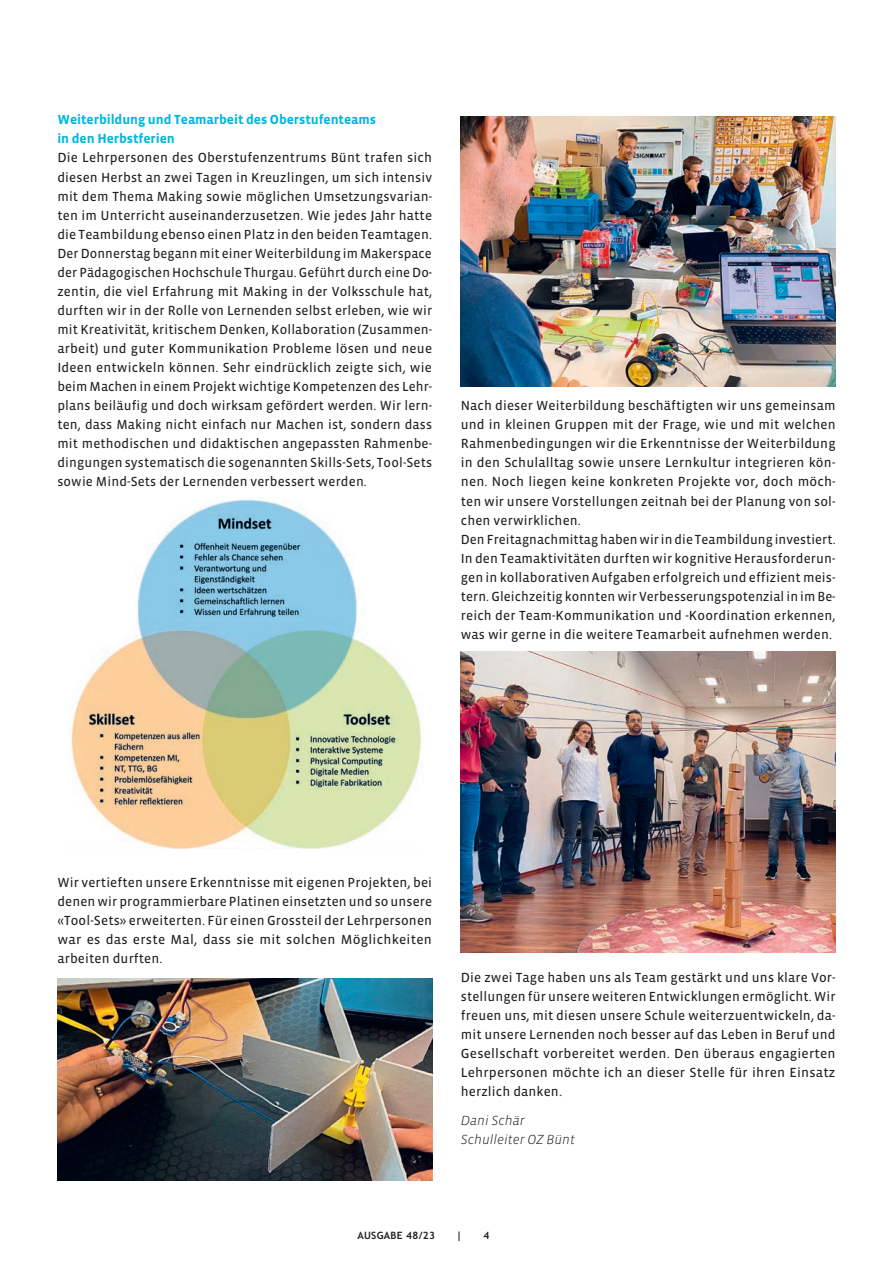
<style>
.page{position:relative;width:893px;height:1263px;background:#fff}
.page>*{position:absolute;margin:0;border:0;box-sizing:border-box;transform-origin:0 0}
.t1{font:13.5px/19px "Vista Sans Reg";letter-spacing:.01em;color:#231f20;text-align:justify}
.t2{font:700 13.5px/19px "Vista Sans";letter-spacing:-.005em;color:#00b6de}
.t3{font:italic 300 13.5px/19px "Vista Sans";color:#231f20}
.t4{font:700 10.2px "Trebuchet MS";letter-spacing:.03em;color:#231f20}
</style>
<div class="page">
<img style="left:71px;top:499px;width:351px;height:349px">
<img style="left:57px;top:978px;width:375px;height:202px">
<img style="left:461px;top:651px;width:375px;height:301px">
<img style="left:461px;top:117px;width:375px;height:269px">
<p class="t2" style="left:57px;top:111px;width:320px">Weiterbildung und Teamarbeit des Oberstufenteams in den Herbstferien</p>
<p class="t1" style="left:57px;top:149px;width:376px">Die Lehrpersonen des Oberstufenzentrums Bünt trafen sich diesen Herbst an zwei Tagen in Kreuzlingen, um sich intensiv mit dem Thema Making sowie möglichen Umsetzungsvarian&shy;ten im Unterricht auseinanderzusetzen. Wie jedes Jahr hatte die Teambildung ebenso einen Platz in den beiden Teamtagen.<br>Der Donnerstag begann mit einer Weiterbildung im Makerspace der Pädagogischen Hochschule Thurgau. Geführt durch eine Do&shy;zentin, die viel Erfahrung mit Making in der Volksschule hat, durften wir in der Rolle von Lernenden selbst erleben, wie wir mit Kreativität, kritischem Denken, Kollaboration (Zusammen&shy;arbeit) und guter Kommunikation Probleme lösen und neue Ideen entwickeln können. Sehr eindrücklich zeigte sich, wie beim Machen in einem Projekt wichtige Kompetenzen des Lehr&shy;plans beiläufig und doch wirksam gefördert werden. Wir lern&shy;ten, dass Making nicht einfach nur Machen ist, sondern dass mit methodischen und didaktischen angepassten Rahmenbe&shy;dingungen systematisch die sogenannten Skills-Sets, Tool-Sets sowie Mind-Sets der Lernenden verbessert werden.</p>
<p class="t1" style="left:461px;top:396px;width:376px;text-align:left">Nach dieser Weiterbildung beschäftigten wir uns gemeinsam und in kleinen Gruppen mit der Frage, wie und mit welchen Rahmenbedingungen wir die Erkenntnisse der Weiterbildung in den Schulalltag sowie unsere Lernkultur integrieren kön&shy;nen. Noch liegen keine konkreten Projekte vor, doch möch&shy;ten wir unsere Vorstellungen zeitnah bei der Planung von sol&shy;chen verwirklichen.<br>Den Freitagnachmittag haben wir in die Teambildung investiert.<br>In den Teamaktivitäten durften wir kognitive Herausforderun&shy;gen in kollaborativen Aufgaben erfolgreich und effizient meis&shy;tern. Gleichzeitig konnten wir Verbesserungspotenzial in im Be&shy;reich der Team-Kommunikation und -Koordination erkennen, was wir gerne in die weitere Teamarbeit aufnehmen werden.</p>
<p class="t1" style="left:57px;top:873px;width:376px">Wir vertieften unsere Erkenntnisse mit eigenen Projekten, bei denen wir programmierbare Platinen einsetzten und so unsere «Tool-Sets» erweiterten. Für einen Grossteil der Lehrpersonen war es das erste Mal, dass sie mit solchen Möglichkeiten arbeiten durften.</p>
<p class="t1" style="left:461px;top:968px;width:376px">Die zwei Tage haben uns als Team gestärkt und uns klare Vor&shy;stellungen für unsere weiteren Entwicklungen ermöglicht. Wir freuen uns, mit diesen unsere Schule weiterzuentwickeln, da&shy;mit unsere Lernenden noch besser auf das Leben in Beruf und Gesellschaft vorbereitet werden. Den überaus engagierten Lehrpersonen möchte ich an dieser Stelle für ihren Einsatz herzlich danken.</p>
<p class="t3" style="left:461px;top:1111px;width:116px">Dani Schär<br>Schulleiter OZ Bünt</p>
<p class="t4" style="left:357px;top:1229px;width:79px">AUSGABE 48/23</p>
<p class="t4" style="left:456px;top:1229px;width:7px">|</p>
<p class="t4" style="left:483px;top:1229px;width:7px">4</p>
</div>
